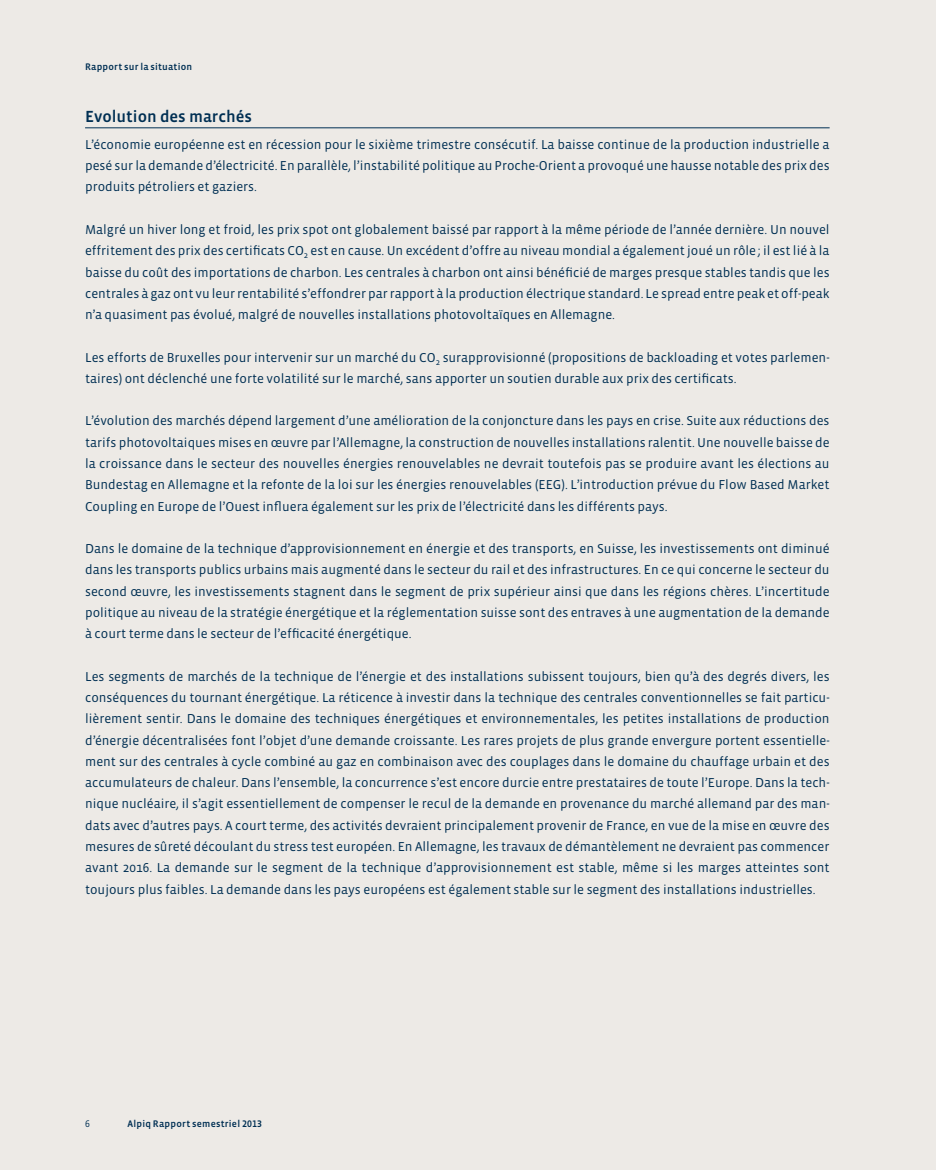
<style>
.page{position:relative;width:936px;height:1170px;background:#fff}
.page>*{position:absolute;margin:0;border:0;box-sizing:border-box;transform-origin:0 0}
.t1{font:500 16.5px "Vista Sans OTCE";color:#002f53}
.t2{font:13.2px/21.3px "Vista Sans OTCE";color:#002f53;text-align:justify}
.t3{font:500 9.75px "Vista Sans OTCE";letter-spacing:.02em;color:#002f53}
.t4{font:9.75px "Vista Sans OTCE";color:#002f53}
</style>
<div class="page">
<div style="left:0;top:0;width:935px;height:1169px;background:#edeae6"></div>
<hr style="left:935px;top:0;width:1px;height:1169px;background:#edeae6">
<hr style="left:85px;top:127px;width:744px;height:1px;background:#002f53">
<p class="t3" style="left:85px;top:62px;width:109px">Rapport sur la situation</p>
<p class="t1" style="left:85px;top:108px;width:168px">Evolution des marchés</p>
<p class="t2" style="left:85px;top:134px;width:746px">L’économie européenne est en récession pour le sixième trimestre consécutif. La baisse continue de la production industrielle a pesé sur la demande d’électricité. En parallèle, l’instabilité politique au Proche-Orient a provoqué une hausse notable des prix des produits pétroliers et gaziers.</p>
<p class="t2" style="left:85px;top:219px;width:746px">Malgré un hiver long et froid, les prix spot ont globalement baissé par rapport à la même période de l’année dernière. Un nouvel effritement des prix des certificats CO<sub>2</sub> est en cause. Un excédent d’offre au niveau mondial a également joué un rôle; il est lié à la baisse du coût des importations de charbon. Les centrales à charbon ont ainsi bénéficié de marges presque stables tandis que les centrales à gaz ont vu leur rentabilité s’effondrer par rapport à la production électrique standard. Le spread entre peak et off-peak n’a quasiment pas évolué, malgré de nouvelles installations photovoltaïques en Allemagne.</p>
<p class="t2" style="left:85px;top:347px;width:746px">Les efforts de Bruxelles pour intervenir sur un marché du CO<sub>2</sub> surapprovisionné (propositions de backloading et votes parlemen&shy;taires) ont déclenché une forte volatilité sur le marché, sans apporter un soutien durable aux prix des certificats.</p>
<p class="t2" style="left:85px;top:410px;width:746px">L’évolution des marchés dépend largement d’une amélioration de la conjoncture dans les pays en crise. Suite aux réductions des tarifs photovoltaiques mises en œuvre par l’Allemagne, la construction de nouvelles installations ralentit. Une nouvelle baisse de la croissance dans le secteur des nouvelles énergies renouvelables ne devrait toutefois pas se produire avant les élections au Bundestag en Allemagne et la refonte de la loi sur les énergies renouvelables (EEG). L’introduction prévue du Flow Based Market Coupling en Europe de l’Ouest influera également sur les prix de l’électricité dans les différents pays.</p>
<p class="t2" style="left:85px;top:538px;width:746px">Dans le domaine de la technique d’approvisionnement en énergie et des transports, en Suisse, les investissements ont diminué dans les transports publics urbains mais augmenté dans le secteur du rail et des infrastructures. En ce qui concerne le secteur du second œuvre, les investissements stagnent dans le segment de prix supérieur ainsi que dans les régions chères. L’incertitude politique au niveau de la stratégie énergétique et la réglementation suisse sont des entraves à une augmentation de la demande à court terme dans le secteur de l’efficacité énergétique.</p>
<p class="t2" style="left:85px;top:666px;width:746px">Les segments de marchés de la technique de l’énergie et des installations subissent toujours, bien qu’à des degrés divers, les conséquences du tournant énergétique. La réticence à investir dans la technique des centrales conventionnelles se fait particu&shy;lièrement sentir. Dans le domaine des techniques énergétiques et environnementales, les petites installations de production d’énergie décentralisées font l’objet d’une demande croissante. Les rares projets de plus grande envergure portent essentielle&shy;ment sur des centrales à cycle combiné au gaz en combinaison avec des couplages dans le domaine du chauffage urbain et des accumulateurs de chaleur. Dans l’ensemble, la concurrence s’est encore durcie entre prestataires de toute l’Europe. Dans la tech&shy;nique nucléaire, il s’agit essentiellement de compenser le recul de la demande en provenance du marché allemand par des man&shy;dats avec d’autres pays. A court terme, des activités devraient principalement provenir de France, en vue de la mise en œuvre des mesures de sûreté découlant du stress test européen. En Allemagne, les travaux de démantèlement ne devraient pas commencer avant 2016. La demande sur le segment de la technique d’approvisionnement est stable, même si les marges atteintes sont toujours plus faibles. La demande dans les pays européens est également stable sur le segment des installations industrielles.</p>
<p class="t4" style="left:85px;top:1118px;width:6px">6</p>
<p class="t3" style="left:128px;top:1118px;width:136px">Alpiq Rapport semestriel 2013</p>
</div>
